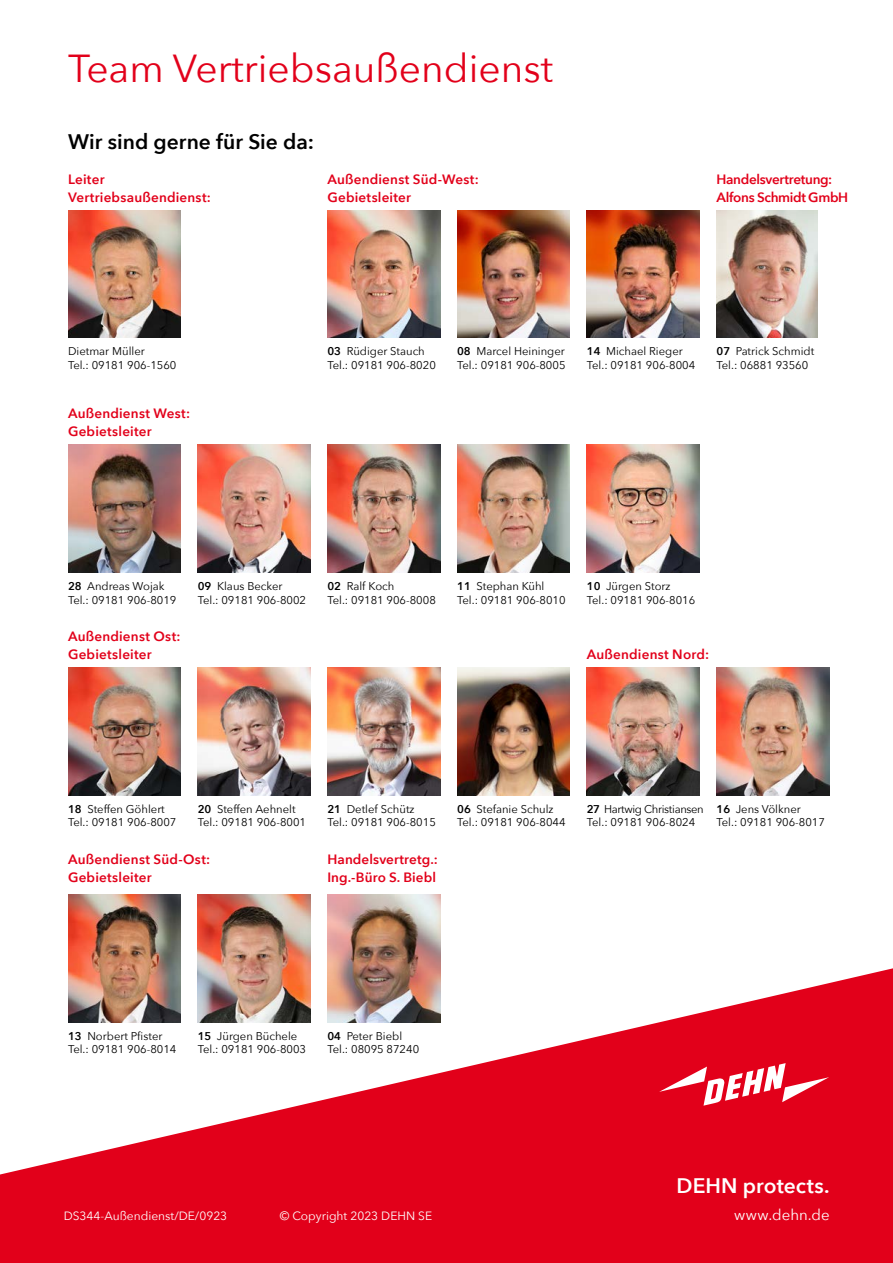
<style>
.page{position:relative;width:893px;height:1263px;background:#fff}
.page>*{position:absolute;margin:0;border:0;box-sizing:border-box;transform-origin:0 0}
.t1{font:39px "Avenir Next";color:#e2001a}
.t2{font:600 21px "Avenir Next";color:#000}
.t3{font:600 21px "Avenir Next";color:#fff}
.t4{font:15px "Avenir Next";letter-spacing:.005em;color:#fff}
.t5{font:600 13.5px/18px "Avenir Next";letter-spacing:.015em;color:#e2001a}
.t6{font:600 13.5px/18px "Avenir Next";letter-spacing:-.025em;color:#e2001a}
.t7{font:12px "Avenir Next";color:#fff}
.t8{font:11.25px/13.5px "Avenir Next";color:#000}
.t9{font:11.25px/13.5px "Avenir Next";letter-spacing:-.03em;color:#000}
.s1{font-weight:600}
</style>
<div class="page">
<svg style="left:0;top:968px;width:893px;height:295px;fill:#e2001a"></svg>
<svg style="left:659px;top:1063px;width:170px;height:43px"></svg>
<img style="left:327px;top:210px;width:113px;height:128px">
<img style="left:457px;top:210px;width:113px;height:128px">
<img style="left:587px;top:210px;width:112px;height:128px">
<img style="left:716px;top:210px;width:101px;height:128px">
<img style="left:68px;top:895px;width:113px;height:127px">
<img style="left:198px;top:895px;width:112px;height:127px">
<img style="left:327px;top:895px;width:113px;height:127px">
<img style="left:68px;top:445px;width:113px;height:127px">
<img style="left:198px;top:445px;width:112px;height:127px">
<img style="left:327px;top:445px;width:113px;height:127px">
<img style="left:457px;top:445px;width:113px;height:127px">
<img style="left:587px;top:445px;width:112px;height:127px">
<img style="left:587px;top:668px;width:112px;height:127px">
<img style="left:716px;top:668px;width:113px;height:127px">
<img style="left:68px;top:668px;width:113px;height:127px">
<img style="left:198px;top:668px;width:112px;height:127px">
<img style="left:327px;top:668px;width:113px;height:127px">
<img style="left:457px;top:668px;width:113px;height:127px">
<img style="left:68px;top:210px;width:113px;height:128px">
<h1 class="t1" style="left:68px;top:35px;width:487px">Team Vertriebsaußendienst</h1>
<h2 class="t2" style="left:68px;top:123px;width:248px">Wir sind gerne für Sie da:</h2>
<p class="t5" style="left:68px;top:170px;width:144px">Leiter<br>Vertriebsaußendienst:</p>
<p class="t5" style="left:327px;top:170px;width:153px">Außendienst Süd-West:<br>Gebietsleiter</p>
<p class="t6" style="left:716px;top:170px;width:133px">Handelsvertretung:<br>Alfons Schmidt GmbH</p>
<p class="t8" style="left:68px;top:344px;width:110px">Dietmar Müller<br>Tel.: 09181 906-1560</p>
<p class="t5" style="left:68px;top:404px;width:124px">Außendienst West:<br>Gebietsleiter</p>
<p class="t8" style="left:327px;top:344px;width:110px"><span class="s1">03</span> Rüdiger Stauch<br>Tel.: 09181 906-8020</p>
<p class="t8" style="left:457px;top:344px;width:110px"><span class="s1">08</span> Marcel Heininger<br>Tel.: 09181 906-8005</p>
<p class="t8" style="left:587px;top:344px;width:110px"><span class="s1">14</span> Michael Rieger<br>Tel.: 09181 906-8004</p>
<p class="t8" style="left:716px;top:344px;width:99px"><span class="s1">07</span> Patrick Schmidt<br>Tel.: 06881 93560</p>
<p class="t8" style="left:68px;top:579px;width:110px"><span class="s1">28</span> Andreas Wojak<br>Tel.: 09181 906-8019</p>
<p class="t8" style="left:198px;top:579px;width:110px"><span class="s1">09</span> Klaus Becker<br>Tel.: 09181 906-8002</p>
<p class="t8" style="left:327px;top:579px;width:110px"><span class="s1">02</span> Ralf Koch<br>Tel.: 09181 906-8008</p>
<p class="t8" style="left:457px;top:579px;width:110px"><span class="s1">11</span> Stephan Kühl<br>Tel.: 09181 906-8010</p>
<p class="t8" style="left:587px;top:579px;width:110px"><span class="s1">10</span> Jürgen Storz<br>Tel.: 09181 906-8016</p>
<p class="t5" style="left:68px;top:627px;width:114px">Außendienst Ost:<br>Gebietsleiter</p>
<p class="t5" style="left:587px;top:645px;width:124px">Außendienst Nord:</p>
<p class="t8" style="left:68px;top:802px;width:110px"><span class="s1">18</span> Steffen Göhlert<br>Tel.: 09181 906-8007</p>
<p class="t8" style="left:198px;top:802px;width:110px"><span class="s1">20</span> Steffen Aehnelt<br>Tel.: 09181 906-8001</p>
<p class="t8" style="left:327px;top:802px;width:110px"><span class="s1">21</span> Detlef Schütz<br>Tel.: 09181 906-8015</p>
<p class="t8" style="left:457px;top:802px;width:110px"><span class="s1">06</span> Stefanie Schulz<br>Tel.: 09181 906-8044</p>
<p class="t5" style="left:68px;top:850px;width:144px">Außendienst Süd-Ost:<br>Gebietsleiter</p>
<p class="t5" style="left:327px;top:850px;width:112px">Handelsvertretg.:<br>Ing.-Büro S. Biebl</p>
<p class="t9" style="left:587px;top:802px;width:119px"><span class="s1">27</span> Hartwig Christiansen<br>Tel.: 09181 906-8024</p>
<p class="t8" style="left:716px;top:802px;width:110px"><span class="s1">16</span> Jens Völkner<br>Tel.: 09181 906-8017</p>
<p class="t8" style="left:68px;top:1029px;width:110px"><span class="s1">13</span> Norbert Pfister<br>Tel.: 09181 906-8014</p>
<p class="t8" style="left:198px;top:1029px;width:110px"><span class="s1">15</span> Jürgen Büchele<br>Tel.: 09181 906-8003</p>
<p class="t8" style="left:327px;top:1029px;width:93px"><span class="s1">04</span> Peter Biebl<br>Tel.: 08095 87240</p>
<p class="t7" style="left:64px;top:1206px;width:165px">DS344-Außendienst/DE/0923</p>
<p class="t7" style="left:280px;top:1206px;width:154px">© Copyright 2023 DEHN SE</p>
<h2 class="t3" style="left:677px;top:1168px;width:155px">DEHN protects.</h2>
<h3 class="t4" style="left:734px;top:1202px;width:97px">www.dehn.de</h3>
</div>
